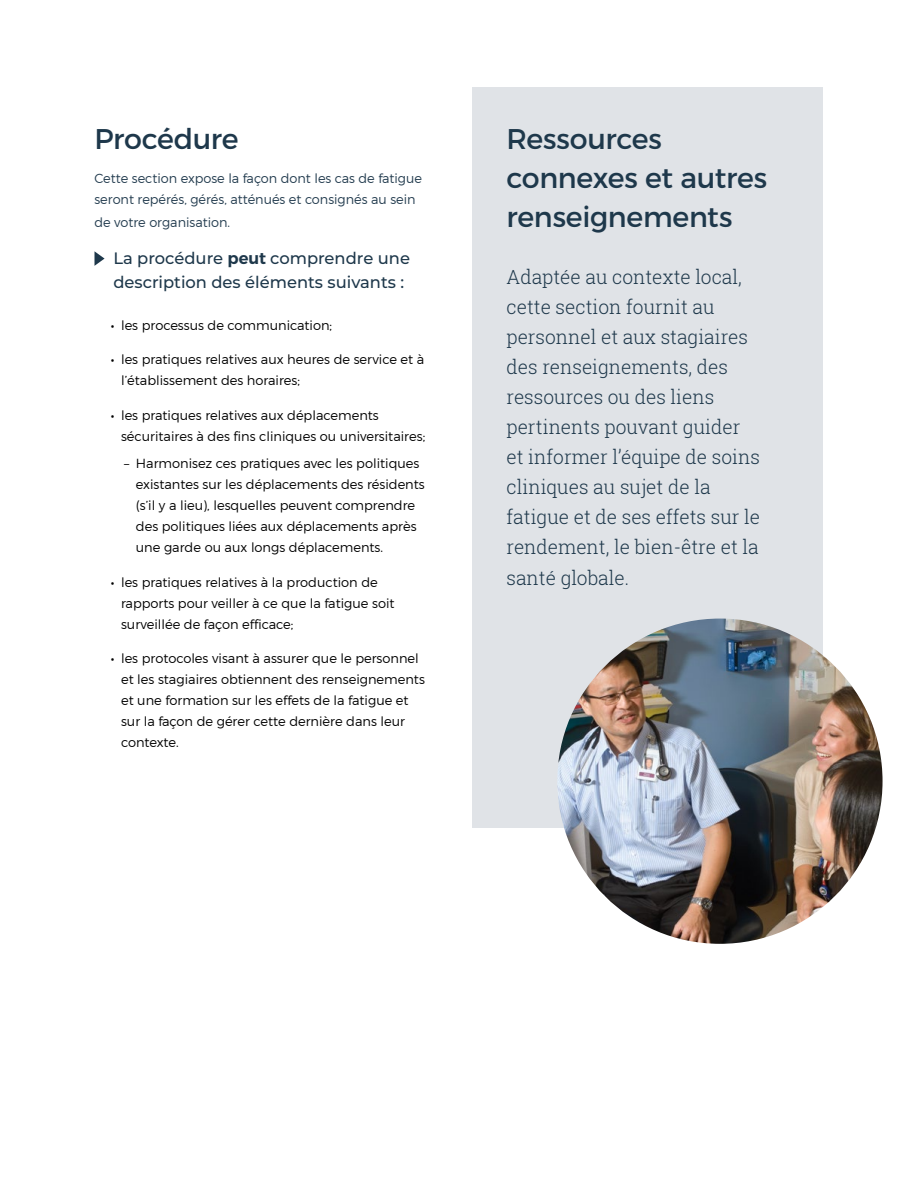
<style>
.page{position:relative;width:918px;height:1188px;background:#fff}
.page>*{position:absolute;margin:0;border:0;box-sizing:border-box;transform-origin:0 0}
.t1{font:28.5px/39px "Montserrat";letter-spacing:-.01em;color:#1e384b}
.Callout_1_1{font:300 19.5px/30.2px "Roboto Slab";color:#1e384b}
.t2{font:500 16.5px/24px "Montserrat";color:#1e384b}
.Body_Copy{font:300 13.2px/21px "Montserrat";color:#000}
.t3{font:300 13.2px/21px "Montserrat";color:#233c4f}
.s1{font-weight:600}
.s2{font-weight:400}
</style>
<div class="page">
<svg style="left:94px;top:251px;width:11px;height:15px"></svg>
<div style="left:473px;top:87px;width:350px;height:741px;background:#e0e3e7"></div>
<img style="left:557px;top:619px;width:326px;height:325px;border-radius:163px">
<h2 class="t1" style="left:94px;top:119px;width:146px">Procédure</h2>
<h3 class="t3" style="left:94px;top:168px;width:329px">Cette section expose la façon dont les cas de fatigue seront repérés, gérés, atténués et consignés au sein</h3>
<h3 class="t3" style="left:94px;top:211px;width:137px">de votre organisation.</h3>
<h4 class="t2" style="left:113px;top:246px;width:298px">La procédure <span class="s1">peut</span> comprendre une description des éléments suivants :</h4>
<p class="Body_Copy" style="left:111px;top:314px;width:223px"><span class="s2">•</span> les processus de communication;</p>
<p class="Body_Copy" style="left:121px;top:349px;width:305px;text-indent:-10px"><span class="s2">•</span> les pratiques relatives aux heures de service et à l’établissement des horaires;</p>
<p class="Body_Copy" style="left:121px;top:404px;width:306px;text-indent:-10px"><span class="s2">•</span> les pratiques relatives aux déplacements sécuritaires à des fins cliniques ou universitaires;</p>
<p class="Body_Copy" style="left:136px;top:453px;width:290px;text-indent:-12px">– Harmonisez ces pratiques avec les politiques existantes sur les déplacements des résidents (s’il y a lieu), lesquelles peuvent comprendre des politiques liées aux déplacements après une garde ou aux longs déplacements.</p>
<p class="Body_Copy" style="left:121px;top:571px;width:275px;text-indent:-10px"><span class="s2">•</span> les pratiques relatives à la production de rapports pour veiller à ce que la fatigue soit surveillée de façon efficace;</p>
<p class="Body_Copy" style="left:121px;top:648px;width:305px;text-indent:-10px"><span class="s2">•</span> les protocoles visant à assurer que le personnel et les stagiaires obtiennent des renseignements et une formation sur les effets de la fatigue et sur la façon de gérer cette dernière dans leur contexte.</p>
<h2 class="t1" style="left:507px;top:119px;width:262px">Ressources connexes et autres renseignements</h2>
<p class="Callout_1_1" style="left:507px;top:261px;width:255px">Adaptée au contexte local, cette section fournit au personnel et aux stagiaires des renseignements, des ressources ou des liens pertinents pouvant guider et informer l’équipe de soins cliniques au sujet de la fatigue et de ses effets sur le rendement, le bien-être et la santé globale.</p>
</div>
